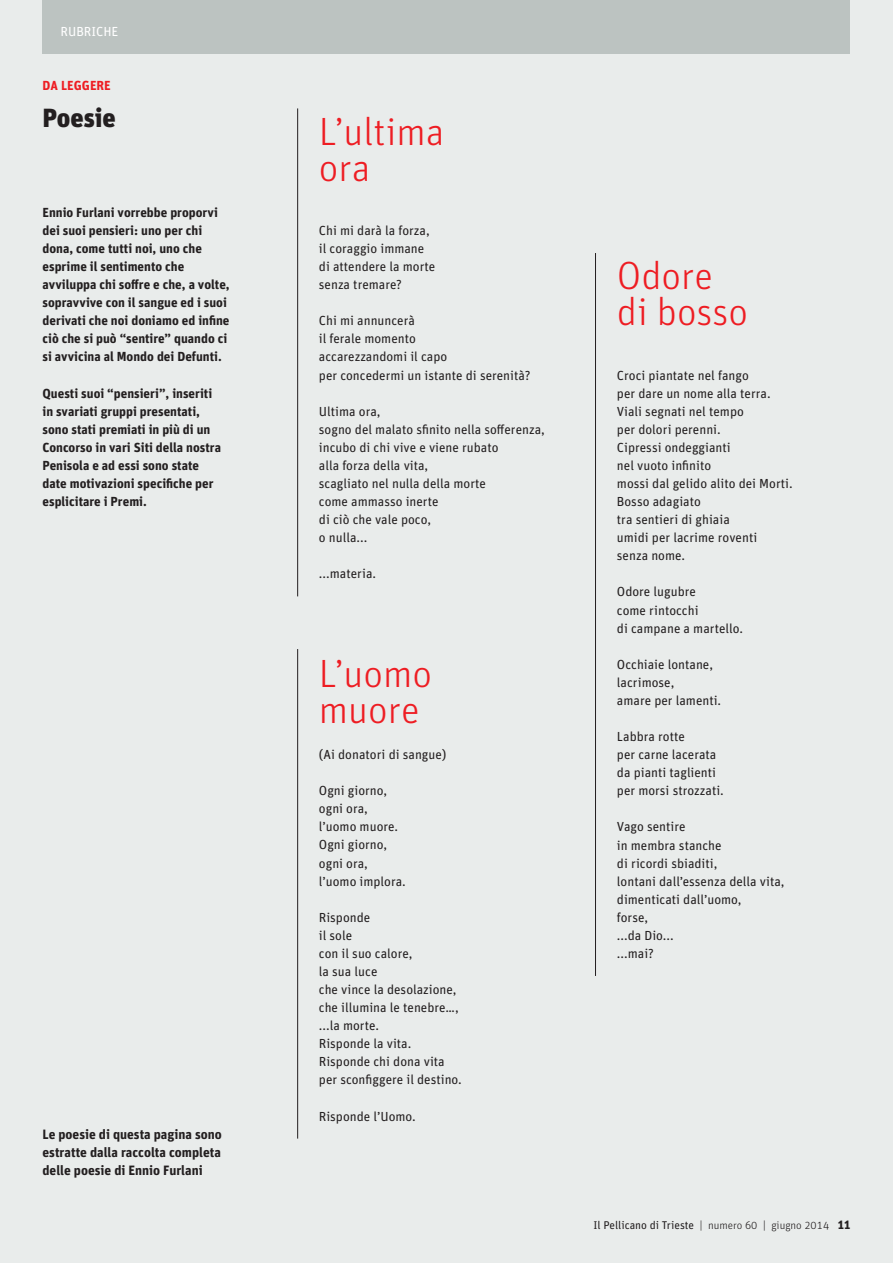
<style>
.page{position:relative;width:893px;height:1263px;background:#e9eceb}
.page>*{position:absolute;margin:0;border:0;box-sizing:border-box;transform-origin:0 0}
.t1{font:300 39.3px/36.2px "Unit";color:#ee1d23}
.t2{font:900 26.25px "Unit";color:#231f20}
.t3{font:700 13.5px/18.1px "Unit";color:#231f20;text-align:justify}
.t4{font:13.2px/18px "Unit";color:#231f20}
.t5{font:700 13.2px/18px "Unit";color:#231f20}
.t6{font:700 13.2px "Unit";letter-spacing:.005em;color:#ee1d23}
.t7{font:13.2px "Unit";color:#fff}
.t8{font:11.25px "Unit";color:#231f20}
.s1{font-family:"Unit Light TF"}
.s2{font-weight:700;font-size:13.2px}
</style>
<div class="page">
<div style="left:43px;top:0;width:807px;height:54px;background:#bcc3c1"></div>
<hr style="left:297px;top:108px;width:1px;height:488px;background:#231f20">
<hr style="left:595px;top:253px;width:1px;height:723px;background:#231f20">
<hr style="left:297px;top:649px;width:1px;height:489px;background:#231f20">
<p class="t7" style="left:61px;top:23px;width:59px">RUBRICHE</p>
<p class="t6" style="left:43px;top:78px;width:70px">DA LEGGERE</p>
<h2 class="t2" style="left:43px;top:101px;width:75px">Poesie</h2>
<p class="t5" style="left:43px;top:203px;width:189px">Ennio Furlani vorrebbe proporvi dei suoi pensieri: uno per chi dona, come tutti noi, uno che esprime il sentimento che avviluppa chi soffre e che, a volte, sopravvive con il sangue ed i suoi derivati che noi doniamo ed infine ciò che si può “sentire” quando ci si avvicina al Mondo dei Defunti.</p>
<p class="t5" style="left:43px;top:384px;width:180px">Questi suoi “pensieri”, inseriti in svariati gruppi presentati, sono stati premiati in più di un<br>Concorso in vari Siti della nostra<br>Penisola e ad essi sono state date motivazioni specifiche per esplicitare i Premi.</p>
<p class="t3" style="left:43px;top:1124px;width:181px">Le poesie di questa pagina sono estratte dalla raccolta completa delle poesie di Ennio Furlani</p>
<h1 class="t1" style="left:319px;top:112px;width:127px">L’ultima ora</h1>
<p class="t4" style="left:319px;top:221px;width:118px">Chi mi darà la forza, il coraggio immane di attendere la morte senza tremare?</p>
<p class="t4" style="left:319px;top:311px;width:213px">Chi mi annuncerà<br>il ferale momento<br>accarezzandomi il capo<br>per concedermi un istante di serenità?</p>
<p class="t4" style="left:319px;top:402px;width:227px">Ultima ora,<br>sogno del malato sfinito nella sofferenza, incubo di chi vive e viene rubato<br>alla forza della vita,<br>scagliato nel nulla della morte<br>come ammasso inerte<br>di ciò che vale poco,<br>o nulla...</p>
<p class="t4" style="left:319px;top:564px;width:59px">...materia.</p>
<h1 class="t1" style="left:319px;top:654px;width:115px">L’uomo muore</h1>
<p class="t4" style="left:319px;top:745px;width:129px">(Ai donatori di sangue)</p>
<p class="t4" style="left:319px;top:781px;width:89px">Ogni giorno, ogni ora, l’uomo muore.<br>Ogni giorno, ogni ora, l’uomo implora.</p>
<p class="t4" style="left:319px;top:908px;width:144px">Risponde<br>il sole<br>con il suo calore,<br>la sua luce<br>che vince la desolazione, che illumina le tenebre…, ...la morte.<br>Risponde la vita.<br>Risponde chi dona vita per sconfiggere il destino.</p>
<p class="t4" style="left:319px;top:1107px;width:98px">Risponde l’Uomo.</p>
<h1 class="t1" style="left:617px;top:257px;width:133px">Odore di bosso</h1>
<p class="t4" style="left:617px;top:366px;width:177px">Croci piantate nel fango<br>per dare un nome alla terra.<br>Viali segnati nel tempo<br>per dolori perenni.<br>Cipressi ondeggianti<br>nel vuoto infinito<br>mossi dal gelido alito dei Morti.<br>Bosso adagiato<br>tra sentieri di ghiaia<br>umidi per lacrime roventi<br>senza nome.</p>
<p class="t4" style="left:617px;top:583px;width:128px">Odore lugubre<br>come rintocchi<br>di campane a martello.</p>
<p class="t4" style="left:617px;top:655px;width:106px">Occhiaie lontane, lacrimose,<br>amare per lamenti.</p>
<p class="t4" style="left:617px;top:727px;width:108px">Labbra rotte<br>per carne lacerata da pianti taglienti per morsi strozzati.</p>
<p class="t4" style="left:617px;top:817px;width:169px">Vago sentire<br>in membra stanche<br>di ricordi sbiaditi,<br>lontani dall’essenza della vita, dimenticati dall’uomo,<br>forse,<br>...da Dio...<br>...mai?</p>
<p class="t8" style="left:593px;top:1218px;width:258px">Il Pellicano di Trieste <span class="s1">| numero 60 | giugno 2014</span> <span class="s2">11</span></p>
</div>
